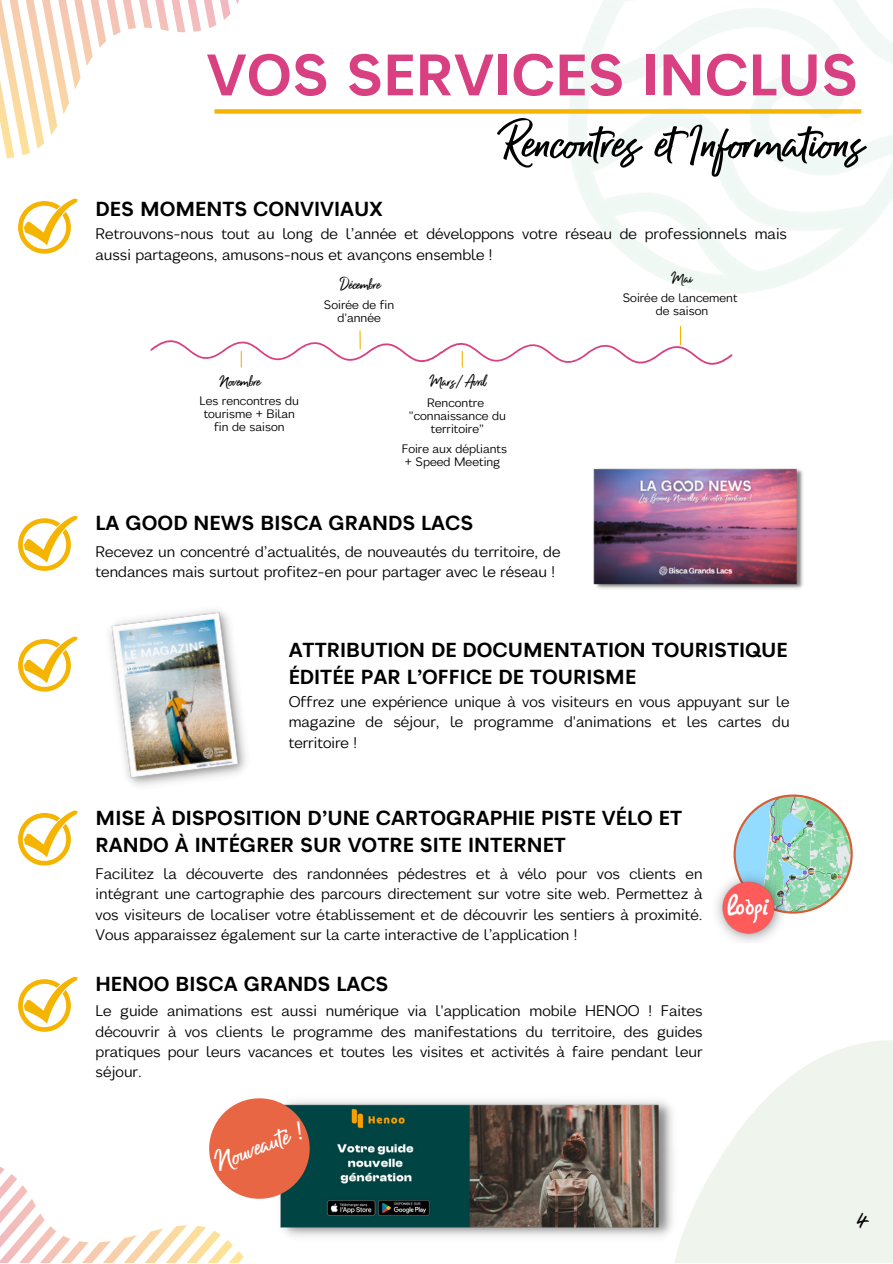
<style>
.page{position:relative;width:893px;height:1264px;background:#fff}
.page>*{position:absolute;margin:0;border:0;box-sizing:border-box;transform-origin:0 0}
.t1{font:63px "Radiant Beauty";color:#000}
.t2{font:700 57px "Landea";color:#d94081}
.t3{font:34.2px "Radiant Beauty";color:#fff}
.t4{font:31.05px "Radiant Beauty";color:#000}
.t5{font:700 19.8px/27px "Landea";color:#000}
.t6{font:18.6px "Radiant Beauty";color:#000}
.t7{font:15px/20.2px "Landea";color:#000;text-align:justify}
.t8{font:12px/12.9px "Landea";color:#000;text-align:center}
</style>
<div class="page">
<svg style="left:0;top:0;width:239px;height:159px"></svg>
<img style="left:553px;top:447px;width:283px;height:159px;border-radius:13px">
<svg style="left:733px;top:794px;width:119px;height:119px"></svg>
<img style="left:716px;top:871px;width:67px;height:71px">
<div style="left:214px;top:109px;width:647px;height:5px;background:#f5b400"></div>
<svg style="left:18px;top:516px;width:60px;height:55px"></svg>
<svg style="left:18px;top:636px;width:60px;height:55px"></svg>
<img style="left:109px;top:610px;width:137px;height:176px">
<svg style="left:18px;top:810px;width:60px;height:55px"></svg>
<svg style="left:18px;top:976px;width:60px;height:55px"></svg>
<svg style="left:675px;top:1040px;width:217px;height:222px;fill:#eff4ec"></svg>
<img style="left:273px;top:1092px;width:407px;height:152px">
<div style="left:209px;top:1098px;width:100px;height:100px;background:#e86644;border-radius:50%"></div>
<svg style="left:0;top:1098px;width:252px;height:164px"></svg>
<svg style="left:150px;top:326px;width:582px;height:42px"></svg>
<svg style="left:18px;top:198px;width:60px;height:56px"></svg>
<p class="t2" style="left:206px;top:39px;width:653px">VOS SERVICES INCLUS</p>
<p class="t5" style="left:96px;top:195px;width:288px">DES MOMENTS CONVIVIAUX</p>
<p class="t1" style="left:502px;top:108px;width:361px">Rencontres et Informations</p>
<p class="t7" style="left:96px;top:224px;width:693px">Retrouvons-nous tout au long de l’année et développons votre réseau de professionnels mais aussi partageons, amusons-nous et avançons ensemble !</p>
<p class="t6" style="left:219px;top:371px;width:42px">Novembre</p>
<p class="t8" style="left:200px;top:394px;width:101px">Les rencontres du tourisme + Bilan fin de saison</p>
<p class="t6" style="left:340px;top:274px;width:40px">Décembre</p>
<p class="t8" style="left:324px;top:298px;width:72px">Soirée de fin d'année</p>
<p class="t6" style="left:430px;top:371px;width:56px">Mars/ Avril</p>
<p class="t8" style="left:427px;top:396px;width:58px">Rencontre</p>
<p class="t8" style="left:409px;top:409px;width:99px">"connaissance du territoire"</p>
<p class="t8" style="left:401px;top:442px;width:107px;text-align:left">Foire aux dépliants + Speed Meeting</p>
<p class="t5" style="left:96px;top:509px;width:379px">LA GOOD NEWS BISCA GRANDS LACS</p>
<p class="t7" style="left:96px;top:541px;width:466px">Recevez un concentré d’actualités, de nouveautés du territoire, de tendances mais surtout profitez-en pour partager avec le réseau !</p>
<p class="t6" style="left:672px;top:268px;width:20px">Mai</p>
<p class="t8" style="left:622px;top:291px;width:116px">Soirée de lancement</p>
<p class="t8" style="left:655px;top:304px;width:54px">de saison</p>
<p class="t5" style="left:288px;top:635px;width:500px">ATTRIBUTION DE DOCUMENTATION TOURISTIQUE<br>ÉDITÉE PAR L’OFFICE DE TOURISME</p>
<p class="t7" style="left:288px;top:691px;width:502px">Offrez une expérience unique à vos visiteurs en vous appuyant sur le magazine de séjour, le programme d'animations et les cartes du territoire !</p>
<p class="t5" style="left:96px;top:804px;width:588px">MISE À DISPOSITION D’UNE CARTOGRAPHIE PISTE VÉLO ET<br>RANDO À INTÉGRER SUR VOTRE SITE INTERNET</p>
<p class="t7" style="left:96px;top:863px;width:608px">Facilitez la découverte des randonnées pédestres et à vélo pour vos clients en intégrant une cartographie des parcours directement sur votre site web. Permettez à vos visiteurs de localiser votre établissement et de découvrir les sentiers à proximité.<br>Vous apparaissez également sur la carte interactive de l’application !</p>
<p class="t5" style="left:96px;top:970px;width:294px">HENOO BISCA GRANDS LACS</p>
<p class="t7" style="left:96px;top:1000px;width:608px">Le guide animations est aussi numérique via l'application mobile HENOO ! Faites découvrir à vos clients le programme des manifestations du territoire, des guides pratiques pour leurs vacances et toutes les visites et activités à faire pendant leur séjour.</p>
<p class="t3" style="left:209px;top:1144px;width:94px;rotate:-20deg">Nouveauté !</p>
<p class="t4" style="left:857px;top:1203px;width:13px">4</p>
</div>
